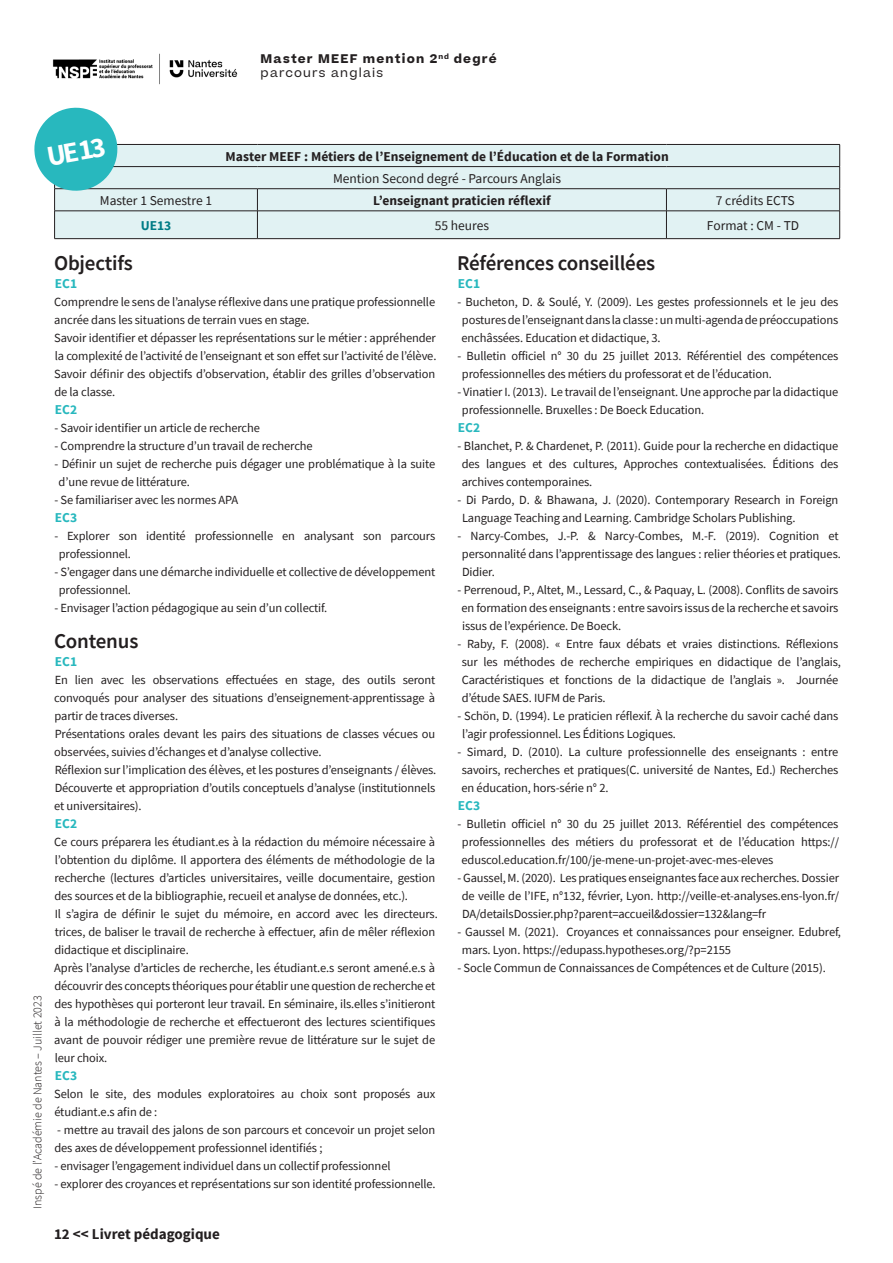
<style>
.page{position:relative;width:893px;height:1263px;background:#fff}
.page>*{position:absolute;margin:0;border:0;box-sizing:border-box;transform-origin:0 0}
.t1{font:700 28.5px "Source Sans Pro";color:#fff}
.t2{font:600 21px "Source Sans Pro";letter-spacing:-.01em;color:#231f20}
.t3{font:700 15px "Source Sans Pro";color:#231f20}
.t4{font:700 13.5px "Source Sans Pro";color:#231f20}
.t5{font:13.5px "Source Sans Pro";color:#231f20}
.t6{font:700 13.5px "Source Sans Pro";color:#28b8be}
.t7{font:700 13.5px "Source Sans Pro";color:#007c86}
.t8{font:12.45px/18px "Source Sans Pro";letter-spacing:-.01em;color:#231f20}
.t9{font:300 12px "Source Sans Pro";color:#231f20}
.t10{font:700 12px "Beatrice";letter-spacing:.1em;color:#231f20}
.t11{font:12px "Beatrice";letter-spacing:.1em;color:#231f20}
</style>
<div class="page">
<div style="left:121px;top:145px;width:718px;height:93px;background:#e1f2f3"></div>
<hr style="left:54px;top:144px;width:203px;height:1px;background:#231f20">
<hr style="left:257px;top:144px;width:409px;height:1px;background:#231f20">
<hr style="left:666px;top:144px;width:174px;height:1px;background:#231f20">
<hr style="left:54px;top:166px;width:203px;height:1px;background:#231f20">
<hr style="left:257px;top:166px;width:409px;height:1px;background:#231f20">
<hr style="left:666px;top:166px;width:174px;height:1px;background:#231f20">
<hr style="left:54px;top:188px;width:203px;height:1px;background:#231f20">
<hr style="left:257px;top:188px;width:409px;height:1px;background:#231f20">
<hr style="left:666px;top:188px;width:174px;height:1px;background:#231f20">
<hr style="left:54px;top:211px;width:203px;height:1px;background:#231f20">
<hr style="left:257px;top:211px;width:409px;height:1px;background:#231f20">
<svg style="left:257px;top:189px;width:1px;height:49px"></svg>
<hr style="left:666px;top:211px;width:174px;height:1px;background:#231f20">
<svg style="left:666px;top:189px;width:1px;height:49px"></svg>
<svg style="left:839px;top:145px;width:1px;height:93px"></svg>
<hr style="left:54px;top:238px;width:203px;height:1px;background:#231f20">
<hr style="left:257px;top:238px;width:409px;height:1px;background:#231f20">
<hr style="left:666px;top:238px;width:174px;height:1px;background:#231f20">
<svg style="left:34px;top:107px;width:87px;height:131px"></svg>
<img style="left:52px;top:53px;width:186px;height:32px">
<p class="t1" style="left:44px;top:139px;width:61px;rotate:-10deg">UE 13</p>
<p class="t10" style="left:261px;top:50px;width:237px">Master MEEF mention 2<sup>nd</sup> degré</p>
<p class="t11" style="left:261px;top:65px;width:124px">parcours anglais</p>
<p class="t4" style="left:226px;top:147px;width:445px">Master MEEF : Métiers de l’Enseignement de l’Éducation et de la Formation</p>
<p class="t5" style="left:333px;top:170px;width:230px">Mention Second degré - Parcours Anglais</p>
<p class="t9" style="left:30px;top:1209px;width:215px;rotate:-90deg">Inspé de l’Académie de Nantes – Juillet 2023</p>
<p class="t5" style="left:100px;top:192px;width:114px">Master 1 Semestre 1</p>
<p class="t4" style="left:373px;top:192px;width:179px">L’enseignant praticien réflexif</p>
<p class="t5" style="left:716px;top:192px;width:80px">7 crédits ECTS</p>
<p class="t7" style="left:141px;top:217px;width:32px">UE13</p>
<p class="t5" style="left:435px;top:217px;width:56px">55 heures</p>
<p class="t5" style="left:707px;top:217px;width:94px">Format : CM - TD</p>
<p class="t2" style="left:54px;top:249px;width:80px">Objectifs</p>
<p class="t6" style="left:55px;top:275px;width:24px">EC1</p>
<p class="t8" style="left:54px;top:293px;width:382px">Comprendre le sens de l’analyse réflexive dans une pratique professionnelle ancrée dans les situations de terrain vues en stage.</p>
<p class="t8" style="left:54px;top:329px;width:384px">Savoir identifier et dépasser les représentations sur le métier : appréhender la complexité de l’activité de l’enseignant et son effet sur l’activité de l’élève.</p>
<p class="t8" style="left:54px;top:365px;width:382px">Savoir définir des objectifs d’observation, établir des grilles d’observation de la classe.</p>
<p class="t6" style="left:55px;top:401px;width:24px">EC2</p>
<p class="t8" style="left:54px;top:419px;width:207px">- Savoir identifier un article de recherche</p>
<p class="t8" style="left:54px;top:437px;width:260px">- Comprendre la structure d’un travail de recherche</p>
<p class="t8" style="left:59px;top:455px;width:378px;text-indent:-4px">- Définir un sujet de recherche puis dégager une problématique à la suite d’une revue de littérature.</p>
<p class="t8" style="left:54px;top:491px;width:185px">- Se familiariser avec les normes APA</p>
<p class="t6" style="left:55px;top:509px;width:24px">EC3</p>
<p class="t8" style="left:59px;top:527px;width:378px;text-indent:-4px">- Explorer son identité professionnelle en analysant son parcours professionnel.</p>
<p class="t8" style="left:59px;top:563px;width:378px;text-indent:-4px">- S’engager dans une démarche individuelle et collective de développement professionnel.</p>
<p class="t8" style="left:54px;top:599px;width:274px">- Envisager l’action pédagogique au sein d’un collectif.</p>
<p class="t2" style="left:54px;top:627px;width:86px">Contenus</p>
<p class="t6" style="left:55px;top:653px;width:24px">EC1</p>
<p class="t8" style="left:54px;top:671px;width:383px;text-align:justify">En lien avec les observations effectuées en stage, des outils seront convoqués pour analyser des situations d’enseignement-apprentissage à partir de traces diverses.</p>
<p class="t8" style="left:54px;top:725px;width:383px">Présentations orales devant les pairs des situations de classes vécues ou observées, suivies d’échanges et d’analyse collective.</p>
<p class="t8" style="left:55px;top:761px;width:383px">Réflexion sur l’implication des élèves, et les postures d’enseignants / élèves.</p>
<p class="t8" style="left:54px;top:779px;width:383px">Découverte et appropriation d’outils conceptuels d’analyse (institutionnels et universitaires).</p>
<p class="t6" style="left:55px;top:815px;width:24px">EC2</p>
<p class="t8" style="left:54px;top:833px;width:382px;text-align:justify">Ce cours préparera les étudiant.es à la rédaction du mémoire nécessaire à l’obtention du diplôme. Il apportera des éléments de méthodologie de la recherche (lectures d’articles universitaires, veille documentaire, gestion des sources et de la bibliographie, recueil et analyse de données, etc.).</p>
<p class="t8" style="left:54px;top:905px;width:385px">Il s’agira de définir le sujet du mémoire, en accord avec les directeurs. trices, de baliser le travail de recherche à effectuer, afin de mêler réflexion didactique et disciplinaire.</p>
<p class="t8" style="left:54px;top:959px;width:383px;text-align:justify">Après l’analyse d’articles de recherche, les étudiant.e.s seront amené.e.s à découvrir des concepts théoriques pour établir une question de recherche et des hypothèses qui porteront leur travail. En séminaire, ils.elles s’initieront à la méthodologie de recherche et effectueront des lectures scientifiques avant de pouvoir rédiger une première revue de littérature sur le sujet de leur choix.</p>
<p class="t6" style="left:55px;top:1067px;width:24px">EC3</p>
<p class="t8" style="left:54px;top:1085px;width:383px">Selon le site, des modules exploratoires au choix sont proposés aux étudiant.e.s afin de :</p>
<p class="t8" style="left:54px;top:1121px;width:382px">- mettre au travail des jalons de son parcours et concevoir un projet selon des axes de développement professionnel identifiés ;</p>
<p class="t8" style="left:54px;top:1157px;width:338px">- envisager l’engagement individuel dans un collectif professionnel</p>
<p class="t8" style="left:54px;top:1175px;width:383px">- explorer des croyances et représentations sur son identité professionnelle.</p>
<p class="t3" style="left:54px;top:1224px;width:167px">12 &lt;&lt; Livret pédagogique</p>
<p class="t2" style="left:457px;top:249px;width:200px">Références conseillées</p>
<p class="t6" style="left:458px;top:275px;width:24px">EC1</p>
<p class="t8" style="left:462px;top:293px;width:378px;text-align:justify;text-indent:-4px">- Bucheton, D. &amp; Soulé, Y. (2009). Les gestes professionnels et le jeu des postures de l’enseignant dans la classe : un multi-agenda de préoccupations enchâssées. Education et didactique, 3.</p>
<p class="t8" style="left:462px;top:347px;width:378px;text-indent:-4px">- Bulletin officiel n° 30 du 25 juillet 2013. Référentiel des compétences professionnelles des métiers du professorat et de l’éducation.</p>
<p class="t8" style="left:462px;top:383px;width:378px;text-indent:-4px">- Vinatier I. (2013). Le travail de l’enseignant. Une approche par la didactique professionnelle. Bruxelles : De Boeck Education.</p>
<p class="t6" style="left:458px;top:419px;width:24px">EC2</p>
<p class="t8" style="left:462px;top:437px;width:378px;text-align:justify;text-indent:-4px">- Blanchet, P. &amp; Chardenet, P. (2011). Guide pour la recherche en didactique des langues et des cultures, Approches contextualisées. Éditions des archives contemporaines.</p>
<p class="t8" style="left:462px;top:491px;width:378px;text-indent:-5px">- Di Pardo, D. &amp; Bhawana, J. (2020). Contemporary Research in Foreign<br>Language Teaching and Learning. Cambridge Scholars Publishing.</p>
<p class="t8" style="left:462px;top:527px;width:380px;text-indent:-4px">- Narcy-Combes, J.-P. &amp; Narcy-Combes, M.-F. (2019). Cognition et personnalité dans l’apprentissage des langues : relier théories et pratiques.<br>Didier.</p>
<p class="t8" style="left:462px;top:581px;width:378px;text-align:justify;text-indent:-4px">- Perrenoud, P., Altet, M., Lessard, C., &amp; Paquay, L. (2008). Conflits de savoirs en formation des enseignants : entre savoirs issus de la recherche et savoirs issus de l’expérience. De Boeck.</p>
<p class="t8" style="left:462px;top:635px;width:381px;text-indent:-4px">- Raby, F. (2008). « Entre faux débats et vraies distinctions. Réflexions sur les méthodes de recherche empiriques en didactique de l’anglais, Caractéristiques et fonctions de la didactique de l’anglais ». Journée d’étude SAES. IUFM de Paris.</p>
<p class="t8" style="left:462px;top:707px;width:378px;text-indent:-5px">- Schön, D. (1994). Le praticien réflexif. À la recherche du savoir caché dans l’agir professionnel. Les Éditions Logiques.</p>
<p class="t8" style="left:461px;top:743px;width:378px;text-align:justify;text-indent:-4px">- Simard, D. (2010). La culture professionnelle des enseignants : entre savoirs, recherches et pratiques(C. université de Nantes, Ed.) Recherches en éducation, hors-série n° 2.</p>
<p class="t6" style="left:458px;top:797px;width:24px">EC3</p>
<p class="t8" style="left:462px;top:815px;width:379px;text-align:justify;text-indent:-4px">- Bulletin officiel n° 30 du 25 juillet 2013. Référentiel des compétences professionnelles des métiers du professorat et de l’éducation https:// eduscol.education.fr/100/je-mene-un-projet-avec-mes-eleves</p>
<p class="t8" style="left:462px;top:869px;width:379px;text-align:justify;text-indent:-4px">- Gaussel, M. (2020). Les pratiques enseignantes face aux recherches. Dossier de veille de l’IFE, n°132, février, Lyon. http://veille-et-analyses.ens-lyon.fr/ DA/detailsDossier.php?parent=accueil&amp;dossier=132&amp;lang=fr</p>
<p class="t8" style="left:462px;top:923px;width:381px;text-indent:-4px">- Gaussel M. (2021). Croyances et connaissances pour enseigner. Edubref, mars. Lyon. https://edupass.hypotheses.org/?p=2155</p>
<p class="t8" style="left:457px;top:959px;width:370px">- Socle Commun de Connaissances de Compétences et de Culture (2015).</p>
</div>
